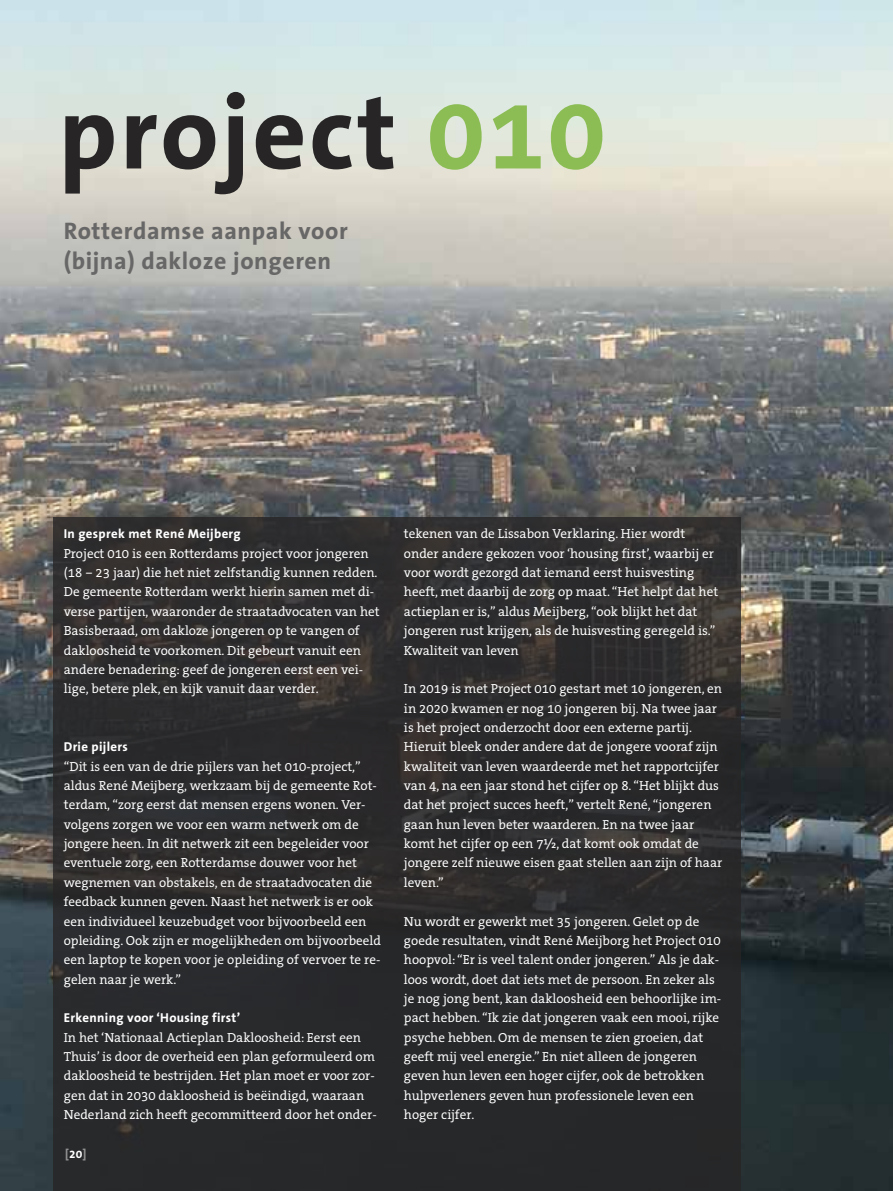
<style>
.page{position:relative;width:893px;height:1191px;background:#fff}
.page>*{position:absolute;margin:0;border:0;box-sizing:border-box;transform-origin:0 0}
.t1{font:700 105px "The Sans Office";letter-spacing:.025em;color:#272526}
.t2{font:700 24px/30px "The Sans Office";letter-spacing:.025em;color:#686767}
.t3{font:13.2px/19.4px "The Serif Office";color:#fff}
.t4{font:700 12.9px "The Sans Office";letter-spacing:.025em;color:#fff}
.t5{font:700 12px "The Sans Office";color:#939293}
.s1{color:#8cbd55}
.s2{color:#fff}
</style>
<div class="page">
<img style="left:0;top:0;width:893px;height:1191px">
<div style="left:53px;top:518px;width:688px;height:673px;background:#272526"></div>
<p class="t1" style="left:59px;top:92px;width:548px">project <span class="s1">010</span></p>
<p class="t2" style="left:64px;top:218px;width:285px">Rotterdamse aanpak voor (bijna) dakloze jongeren</p>
<p class="t4" style="left:64px;top:529px;width:178px">In gesprek met René Meijberg</p>
<p class="t3" style="left:64px;top:545px;width:318px">Project 010 is een Rotterdams project voor jongeren (18 – 23 jaar) die het niet zelfstandig kunnen redden.<br>De gemeente Rotterdam werkt hierin samen met di&shy;verse partijen, waaronder de straatadvocaten van het Basisberaad, om dakloze jongeren op te vangen of dakloosheid te voorkomen. Dit gebeurt vanuit een andere benadering: geef de jongeren eerst een vei&shy;lige, betere plek, en kijk vanuit daar verder.</p>
<p class="t4" style="left:64px;top:742px;width:66px">Drie pijlers</p>
<p class="t3" style="left:64px;top:758px;width:319px">“Dit is een van de drie pijlers van het 010-project,” aldus René Meijberg, werkzaam bij de gemeente Rot&shy;terdam, “zorg eerst dat mensen ergens wonen. Ver&shy;volgens zorgen we voor een warm netwerk om de jongere heen. In dit netwerk zit een begeleider voor eventuele zorg, een Rotterdamse douwer voor het wegnemen van obstakels, en de straatadvocaten die feedback kunnen geven. Naast het netwerk is er ook een individueel keuzebudget voor bijvoorbeeld een opleiding. Ook zijn er mogelijkheden om bijvoorbeeld een laptop te kopen voor je opleiding of vervoer te re&shy;gelen naar je werk.”</p>
<p class="t4" style="left:64px;top:1013px;width:178px">Erkenning voor ‘Housing first’</p>
<p class="t3" style="left:64px;top:1028px;width:314px">In het ‘Nationaal Actieplan Dakloosheid: Eerst een Thuis’ is door de overheid een plan geformuleerd om dakloosheid te bestrijden. Het plan moet er voor zor&shy;gen dat in 2030 dakloosheid is beëindigd, waaraan Nederland zich heeft gecommitteerd door het onder-</p>
<p class="t5" style="left:65px;top:1149px;width:23px">[<span class="s2">20</span>]</p>
<p class="t3" style="left:404px;top:525px;width:316px">tekenen van de Lissabon Verklaring. Hier wordt onder andere gekozen voor ‘housing first’, waarbij er voor wordt gezorgd dat iemand eerst huisvesting heeft, met daarbij de zorg op maat. “Het helpt dat het actieplan er is,” aldus Meijberg, “ook blijkt het dat jongeren rust krijgen, als de huisvesting geregeld is.”</p>
<p class="t3" style="left:404px;top:641px;width:116px">Kwaliteit van leven</p>
<p class="t3" style="left:404px;top:680px;width:320px">In 2019 is met Project 010 gestart met 10 jongeren, en in 2020 kwamen er nog 10 jongeren bij. Na twee jaar is het project onderzocht door een externe partij.<br>Hieruit bleek onder andere dat de jongere vooraf zijn kwaliteit van leven waardeerde met het rapportcijfer van 4, na een jaar stond het cijfer op 8. “Het blijkt dus dat het project succes heeft,” vertelt René, “jongeren gaan hun leven beter waarderen. En na twee jaar komt het cijfer op een 7½, dat komt ook omdat de jongere zelf nieuwe eisen gaat stellen aan zijn of haar leven.”</p>
<p class="t3" style="left:404px;top:912px;width:319px">Nu wordt er gewerkt met 35 jongeren. Gelet op de goede resultaten, vindt René Meijborg het Project 010 hoopvol: “Er is veel talent onder jongeren.” Als je dak&shy;loos wordt, doet dat iets met de persoon. En zeker als je nog jong bent, kan dakloosheid een behoorlijke im&shy;pact hebben. “Ik zie dat jongeren vaak een mooi, rijke psyche hebben. Om de mensen te zien groeien, dat geeft mij veel energie.” En niet alleen de jongeren geven hun leven een hoger cijfer, ook de betrokken hulpverleners geven hun professionele leven een hoger cijfer.</p>
</div>
